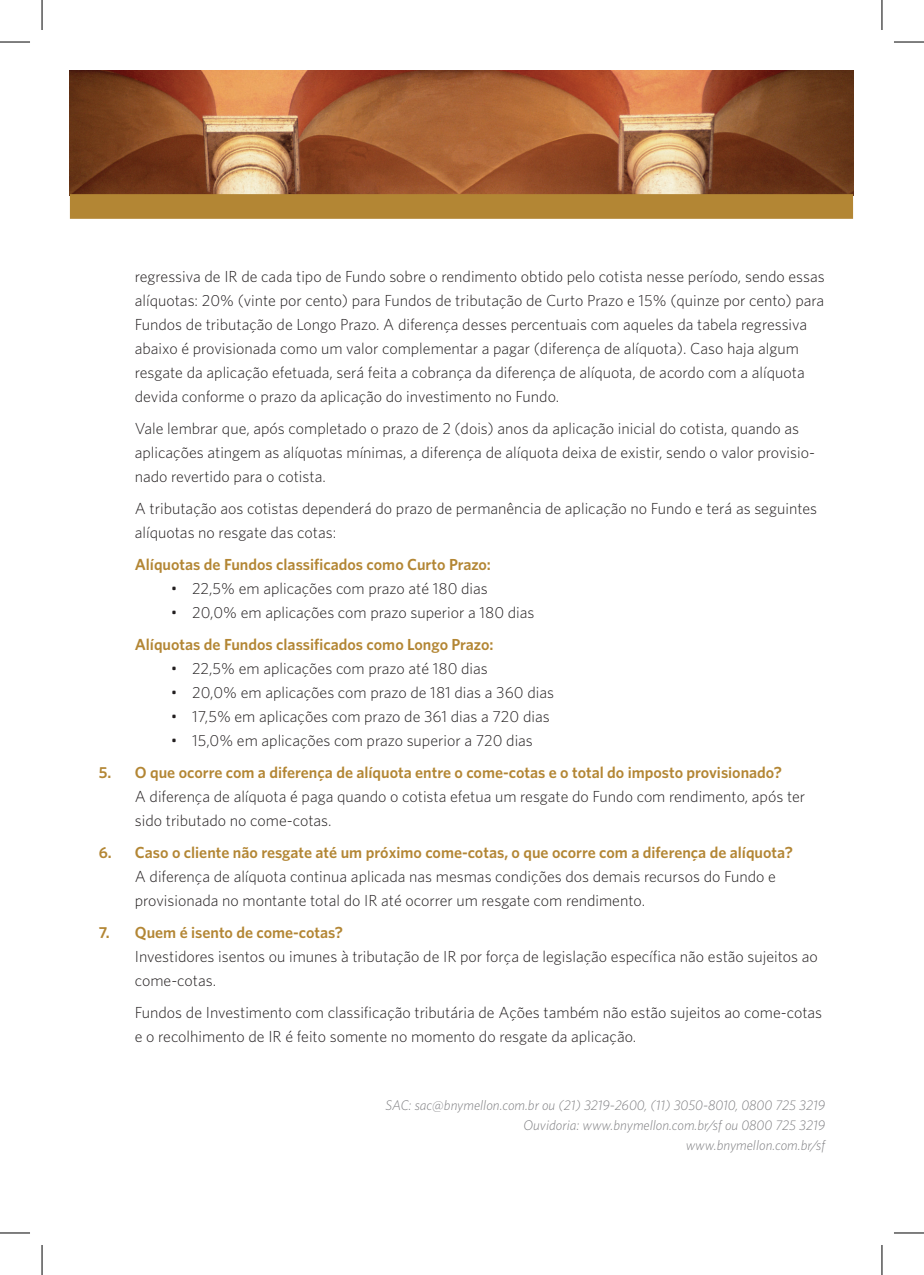
<style>
.page{position:relative;width:924px;height:1275px;background:#fff}
.page>*{position:absolute;margin:0;border:0;box-sizing:border-box;transform-origin:0 0}
.t1{font:300 16px/24px "Whitney";color:#231f20}
.t2{font:600 16px/32px "Whitney";color:#b38634}
.t3{font:italic 300 14px "Whitney";color:#808083}
.s1{font-weight:300;color:#231f20}
.s2{font-weight:600;color:#b38634}
</style>
<div class="page">
<img style="left:70px;top:70px;width:782px;height:124px">
<div style="left:70px;top:194px;width:782px;height:25px;background:#b38634;border:2px solid #b38634"></div>
<hr style="left:0;top:42px;width:30px;height:1px;background:#000">
<hr style="left:893px;top:42px;width:30px;height:1px;background:#000">
<hr style="left:0;top:1232px;width:30px;height:1px;background:#000">
<hr style="left:893px;top:1232px;width:30px;height:1px;background:#000">
<hr style="left:42px;top:0;width:1px;height:30px;background:#000">
<hr style="left:42px;top:1245px;width:1px;height:30px;background:#000">
<hr style="left:881px;top:0;width:1px;height:30px;background:#000">
<hr style="left:881px;top:1245px;width:1px;height:30px;background:#000">
<p class="t1" style="left:135px;top:264px;width:691px">regressiva de IR de cada tipo de Fundo sobre o rendimento obtido pelo cotista nesse período, sendo essas alíquotas: 20% (vinte por cento) para Fundos de tributação de Curto Prazo e 15% (quinze por cento) para Fundos de tributação de Longo Prazo. A diferença desses percentuais com aqueles da tabela regressiva abaixo é provisionada como um valor complementar a pagar (diferença de alíquota). Caso haja algum resgate da aplicação efetuada, será feita a cobrança da diferença de alíquota, de acordo com a alíquota devida conforme o prazo da aplicação do investimento no Fundo.</p>
<p class="t1" style="left:135px;top:416px;width:681px">Vale lembrar que, após completado o prazo de 2 (dois) anos da aplicação inicial do cotista, quando as aplicações atingem as alíquotas mínimas, a diferença de alíquota deixa de existir, sendo o valor provisio&shy;nado revertido para o cotista.</p>
<p class="t1" style="left:135px;top:496px;width:683px">A tributação aos cotistas dependerá do prazo de permanência de aplicação no Fundo e terá as seguintes alíquotas no resgate das cotas:</p>
<p class="t2" style="left:135px;top:548px;width:357px">Alíquotas de Fundos classificados como Curto Prazo:</p>
<p class="t1" style="left:171px;top:576px;width:318px">• 22,5% em aplicações com prazo até 180 dias</p>
<p class="t2" style="left:135px;top:596px;width:401px;text-indent:36px"><span class="s1">• 20,0% em aplicações com prazo superior a 180 dias<br></span>Alíquotas de Fundos classificados como Longo Prazo:</p>
<p class="t1" style="left:171px;top:656px;width:318px">• 22,5% em aplicações com prazo até 180 dias</p>
<p class="t1" style="left:171px;top:680px;width:384px">• 20,0% em aplicações com prazo de 181 dias a 360 dias</p>
<p class="t1" style="left:171px;top:704px;width:380px">• 17,5% em aplicações com prazo de 361 dias a 720 dias</p>
<p class="t1" style="left:171px;top:728px;width:363px">• 15,0% em aplicações com prazo superior a 720 dias</p>
<p class="t1" style="left:135px;top:760px;width:671px;text-indent:-36px"><span class="s2">5. O que ocorre com a diferença de alíquota entre o come-cotas e o total do imposto provisionado?<br></span>A diferença de alíquota é paga quando o cotista efetua um resgate do Fundo com rendimento, após ter sido tributado no come-cotas.</p>
<p class="t1" style="left:135px;top:840px;width:659px;text-indent:-36px"><span class="s2">6. Caso o cliente não resgate até um próximo come-cotas, o que ocorre com a diferença de alíquota?<br></span>A diferença de alíquota continua aplicada nas mesmas condições dos demais recursos do Fundo e provisionada no montante total do IR até ocorrer um resgate com rendimento.</p>
<p class="t1" style="left:135px;top:920px;width:684px;text-indent:-36px"><span class="s2">7. Quem é isento de come-cotas?<br></span>Investidores isentos ou imunes à tributação de IR por força de legislação específica não estão sujeitos ao come-cotas.</p>
<p class="t1" style="left:135px;top:1000px;width:688px">Fundos de Investimento com classificação tributária de Ações também não estão sujeitos ao come-cotas e o recolhimento de IR é feito somente no momento do resgate da aplicação.</p>
<p class="t3" style="left:385px;top:1097px;width:441px">SAC: sac@bnymellon.com.br ou (21) 3219-2600, (11) 3050-8010, 0800 725 3219</p>
<p class="t3" style="left:523px;top:1117px;width:303px">Ouvidoria: www.bnymellon.com.br/sf ou 0800 725 3219</p>
<p class="t3" style="left:685px;top:1137px;width:141px">www.bnymellon.com.br/sf</p>
</div>
